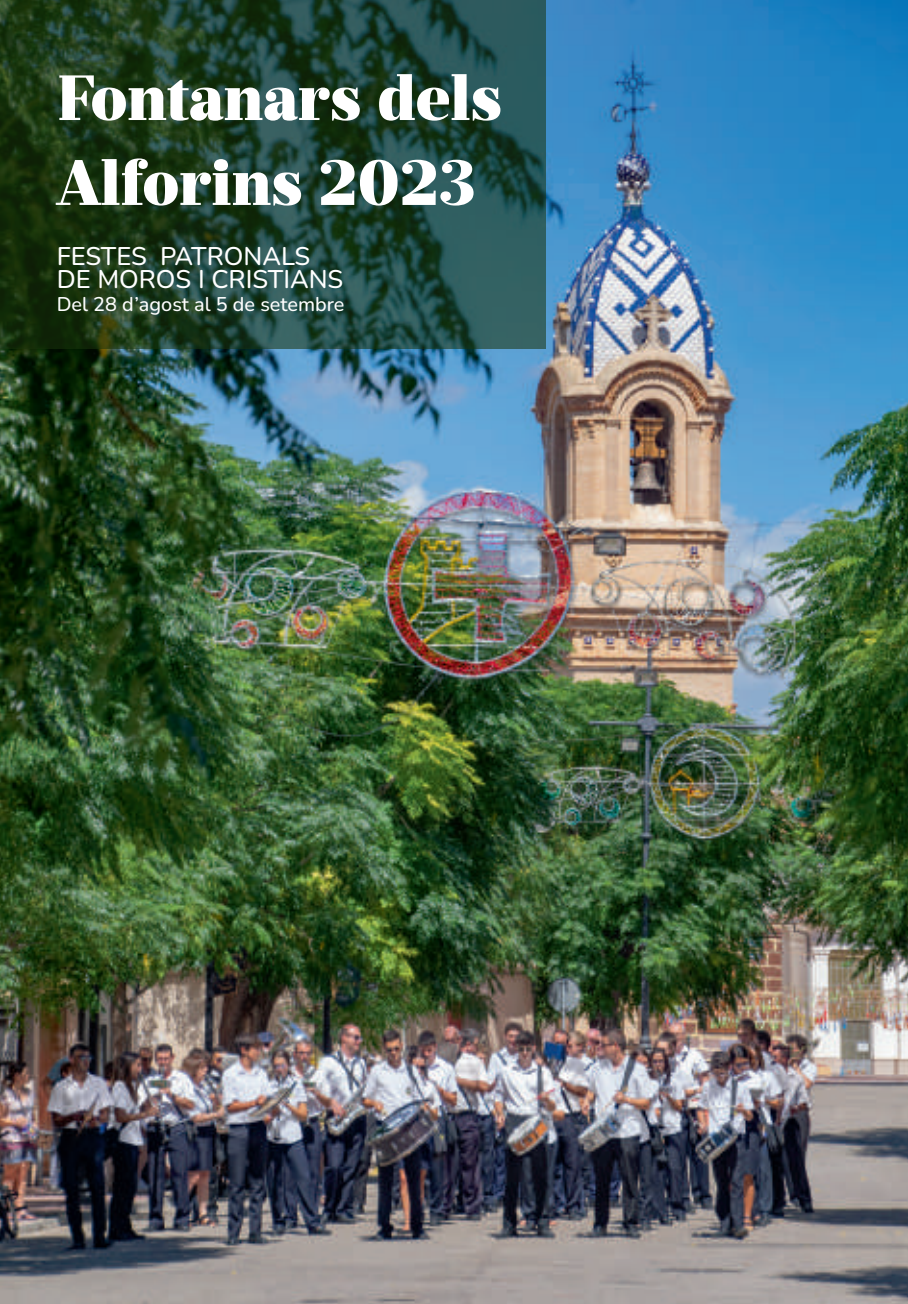
<style>
.page{position:relative;width:908px;height:1304px;background:#fff}
.page>*{position:absolute;margin:0;border:0;box-sizing:border-box;transform-origin:0 0}
.t1{font:900 63.6px/84.8px "Prumo Deck";color:#fff}
.t2{font:200 25.6px/22.8px "Nunito";color:#fff}
.t3{font:200 20px "Nunito";color:#fff}
</style>
<div class="page">
<img style="left:0;top:0;width:907px;height:1304px">
<svg style="left:0;top:0;width:545px;height:349px;background:#1f4230"></svg>
<h1 class="t1" style="left:57px;top:59px;width:446px">Fontanars dels<br>Alforins 2023</h1>
<p class="t2" style="left:57px;top:244px;width:288px">FESTES PATRONALS<br>DE MOROS I CRISTIANS</p>
<p class="t3" style="left:57px;top:290px;width:289px">Del 28 d’agost al 5 de setembre</p>
</div>
